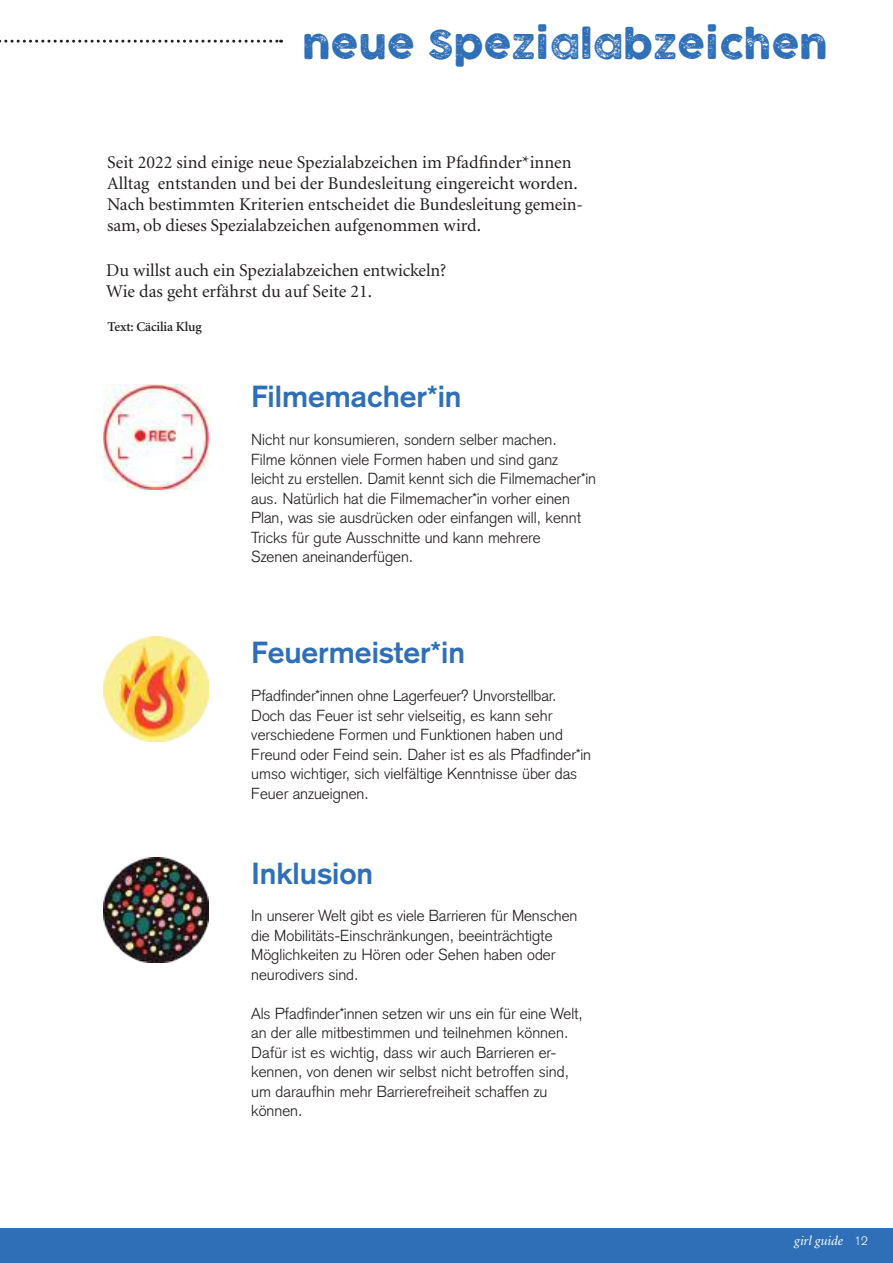
<style>
.page{position:relative;width:893px;height:1263px;background:#fff}
.page>*{position:absolute;margin:0;border:0;box-sizing:border-box;transform-origin:0 0}
.t1{font:39px "COCOGOOSELETTERPRESS";letter-spacing:.01em;color:#2f6fb7}
.t2{font:700 30px "Akzidenz Grotesk";color:#2f6fb7}
.t3{font:18px/21px "Minion";color:#241f1f}
.t4{font:300 15.75px/19.5px "Akzidenz Grotesk";color:#241f1f}
.t5{font:600 13.5px "Minion";letter-spacing:-.01em;color:#241f1f}
.t6{font:italic 13.5px "Minion";color:#fff}
.s1{font-family:"Akzidenz Grotesk";font-weight:300;font-style:normal;font-size:12px}
</style>
<div class="page">
<div style="left:0;top:1228px;width:893px;height:35px;background:#2f6fb7"></div>
<svg style="left:0;top:40px;width:282px;height:3px"></svg>
<img style="left:104px;top:384px;width:105px;height:105px">
<img style="left:104px;top:637px;width:105px;height:105px">
<img style="left:104px;top:857px;width:105px;height:105px">
<h1 class="t1" style="left:303px;top:23px;width:526px">neue Spezialabzeichen</h1>
<p class="t3" style="left:107px;top:153px;width:477px">Seit 2022 sind einige neue Spezialabzeichen im Pfadfinder*innen Alltag entstanden und bei der Bundesleitung eingereicht worden.<br>Nach bestimmten Kriterien entscheidet die Bundesleitung gemein&shy;sam, ob dieses Spezialabzeichen aufgenommen wird.</p>
<p class="t3" style="left:106px;top:260px;width:342px">Du willst auch ein Spezialabzeichen entwickeln?<br>Wie das geht erfährst du auf Seite 21.</p>
<p class="t5" style="left:108px;top:320px;width:96px">Text: Cäcilia Klug</p>
<h2 class="t2" style="left:251px;top:379px;width:212px">Filmemacher*in</h2>
<p class="t4" style="left:251px;top:430px;width:346px">Nicht nur konsumieren, sondern selber machen.<br>Filme können viele Formen haben und sind ganz<br>leicht zu erstellen. Damit kennt sich die Filmemacher*in aus. Natürlich hat die Filmemacher*in vorher einen Plan, was sie ausdrücken oder einfangen will, kennt Tricks für gute Ausschnitte und kann mehrere<br>Szenen aneinanderfügen.</p>
<h2 class="t2" style="left:252px;top:635px;width:215px">Feuermeister*in</h2>
<p class="t4" style="left:251px;top:686px;width:341px">Pfadfinder*innen ohne Lagerfeuer? Unvorstellbar.<br>Doch das Feuer ist sehr vielseitig, es kann sehr verschiedene Formen und Funktionen haben und Freund oder Feind sein. Daher ist es als Pfadfinder*in umso wichtiger, sich vielfältige Kenntnisse über das Feuer anzueignen.</p>
<h2 class="t2" style="left:251px;top:856px;width:123px">Inklusion</h2>
<p class="t4" style="left:251px;top:906px;width:328px">In unserer Welt gibt es viele Barrieren für Menschen die Mobilitäts-Einschränkungen, beeinträchtigte Möglichkeiten zu Hören oder Sehen haben oder neurodivers sind.</p>
<p class="t4" style="left:251px;top:1004px;width:333px">Als Pfadfinder*innen setzen wir uns ein für eine Welt, an der alle mitbestimmen und teilnehmen können.<br>Dafür ist es wichtig, dass wir auch Barrieren er&shy;kennen, von denen wir selbst nicht betroffen sind, um daraufhin mehr Barrierefreiheit schaffen zu können.</p>
<p class="t6" style="left:794px;top:1234px;width:75px">girl guide <span class="s1">12</span></p>
</div>
